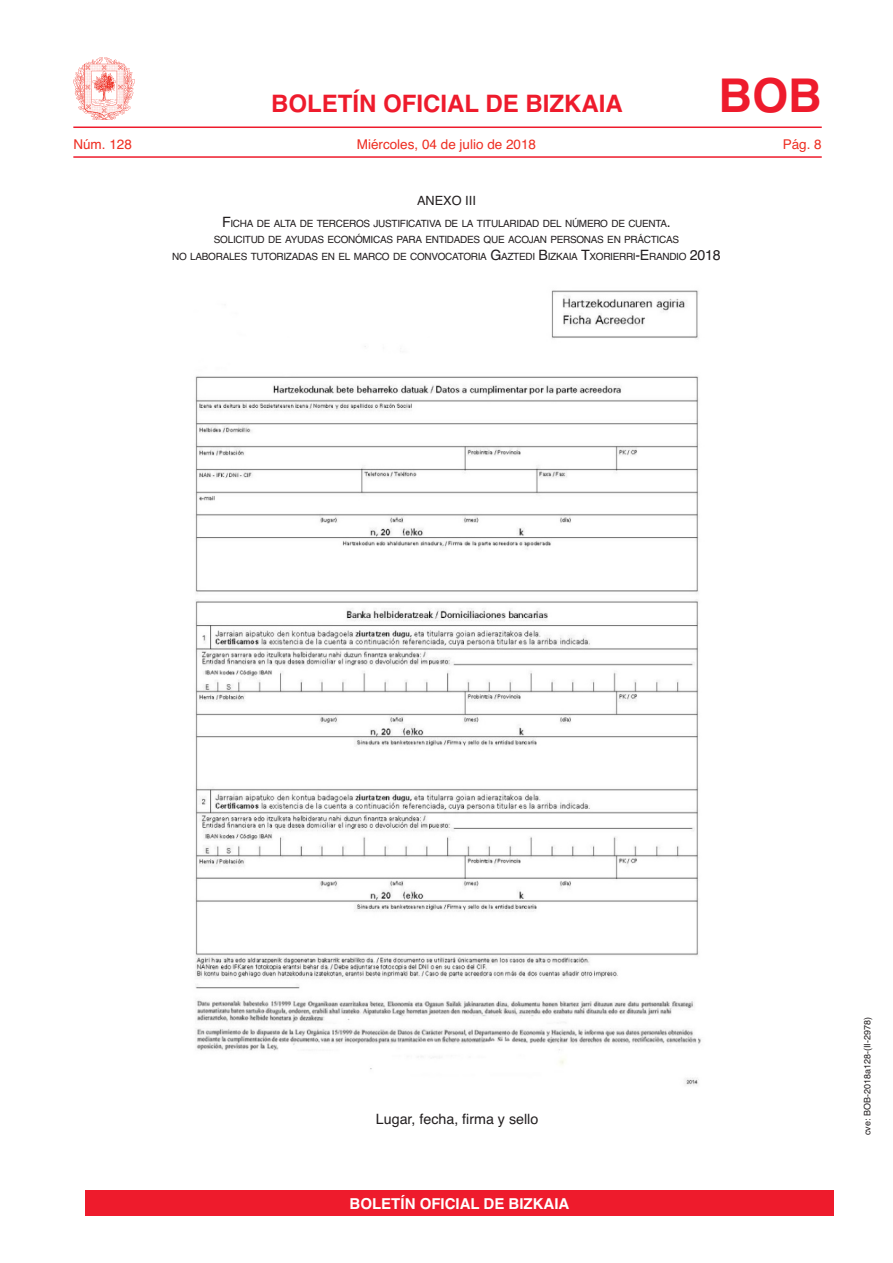
<style>
.page{position:relative;width:893px;height:1263px;background:#fff}
.page>*{position:absolute;margin:0;border:0;box-sizing:border-box;transform-origin:0 0}
.t1{font:700 46.5px "Helvetica";color:#ee1b2c}
.t2{font:700 24px "Helvetica";color:#ee1b2c}
.t3{font:700 15px "Helvetica";color:#fff}
.t4{font:14.25px "Helvetica";color:#231f20}
.t5{font:13.5px "Helvetica";color:#ee2e22}
.t6{font:12.75px "Helvetica";color:#231f20}
.t7{font:10.05px/16.2px "Helvetica";letter-spacing:-.03em;color:#231f20;text-align:center}
.t8{font:9px "Helvetica";color:#231f20}
.s1{font-size:14.25px}
</style>
<div class="page">
<hr style="left:73px;top:126px;width:749px;height:2px;background:#ee1b2c">
<hr style="left:73px;top:156px;width:749px;height:2px;background:#ee1b2c">
<img style="left:74px;top:58px;width:61px;height:61px">
<img style="left:195px;top:290px;width:506px;height:796px">
<div style="left:85px;top:1191px;width:748px;height:25px;background:#ee1b2c"></div>
<h2 class="t2" style="left:271px;top:84px;width:353px">BOLETÍN OFICIAL DE BIZKAIA</h2>
<h1 class="t1" style="left:718px;top:58px;width:105px">BOB</h1>
<h3 class="t5" style="left:73px;top:134px;width:60px">Núm. 128</h3>
<h3 class="t5" style="left:357px;top:134px;width:181px">Miércoles, 04 de julio de 2018</h3>
<h3 class="t5" style="left:783px;top:134px;width:41px">Pág. 8</h3>
<p class="t6" style="left:417px;top:191px;width:60px">ANEXO III</p>
<p class="t7" style="left:172px;top:216px;width:550px"><span class="s1">F</span>ICHA DE ALTA DE TERCEROS JUSTIFICATIVA DE LA TITULARIDAD DEL NÚMERO DE CUENTA<span class="s1">.<br></span>SOLICITUD DE AYUDAS ECONÓMICAS PARA ENTIDADES QUE ACOJAN PERSONAS EN PRÁCTICAS<br>NO LABORALES TUTORIZADAS EN EL MARCO DE CONVOCATORIA <span class="s1">G</span>AZTEDI <span class="s1">B</span> IZKAIA <span class="s1">T</span>XORIERRI<span class="s1">-E</span> RANDIO <span class="s1">2018</span></p>
<h3 class="t4" style="left:376px;top:1108px;width:164px">Lugar, fecha, firma y sello</h3>
<h3 class="t3" style="left:350px;top:1192px;width:221px">BOLETÍN OFICIAL DE BIZKAIA</h3>
<p class="t8" style="left:860px;top:1135px;width:120px;rotate:-90deg">cve: BOB-2018a128-(II-2978)</p>
</div>
